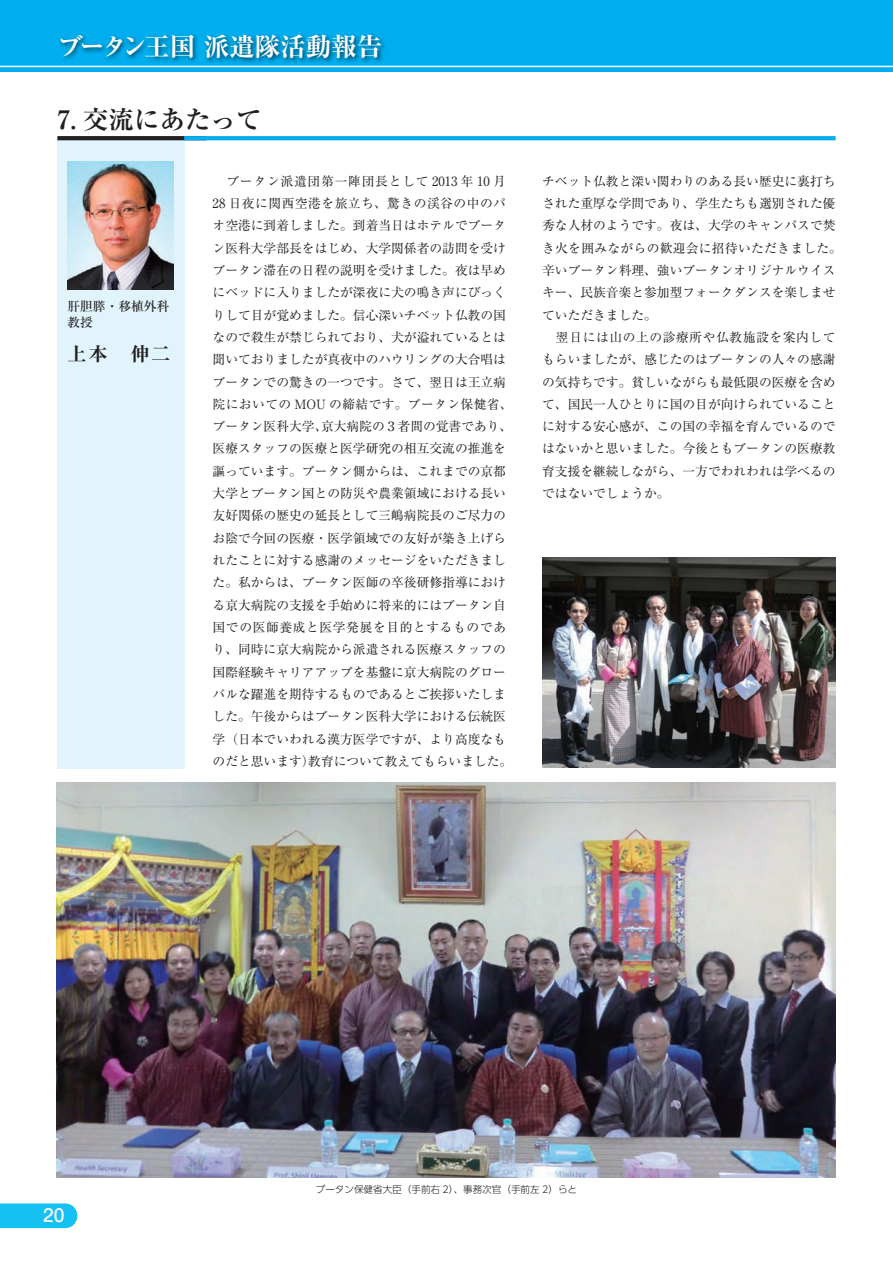
<style>
.page{position:relative;width:893px;height:1263px;background:#fff}
.page>*{position:absolute;margin:0;border:0;box-sizing:border-box;transform-origin:0 0}
.t1{font:700 expanded 25.5px "Ryumin Pr 6";color:#fff}
.t2{font:700 25.5px "Ryumin Pr 6";color:#231f20}
.t3{font:700 expanded 19.2px "Ryumin Pr 6";color:#231f20}
.t4{font:500 16.95px "Shin M Go Pro";color:#fff}
.t5{font:12.75px/22.4px "Ryumin Pr 6 N";color:#231f20;text-align:center}
.t6{font:500 12.75px/15.9px "Ryumin Pr 6";color:#231f20}
.t7{font:300 9.6px "UD Shin Go Pro";color:#231f20}
</style>
<div class="page">
<div style="left:0;top:0;width:892px;height:72px;background:#00aeef"></div>
<hr style="left:0;top:66px;width:893px;height:1px;background:#fff">
<img style="left:59px;top:34px;width:326px;height:29px">
<div style="left:57px;top:137px;width:127px;height:632px;background:#e1f4fc"></div>
<svg style="left:57px;top:136px;width:127px;height:4px"></svg>
<svg style="left:184px;top:136px;width:652px;height:4px;background:#04afef"></svg>
<img style="left:67px;top:162px;width:107px;height:127px">
<img style="left:542px;top:557px;width:294px;height:210px">
<img style="left:57px;top:782px;width:779px;height:396px">
<svg style="left:0;top:1203px;width:77px;height:25px;background:#20c2f2"></svg>
<h1 class="t1" style="left:57px;top:27px;width:326px">ブータン王国 派遣隊活動報告</h1>
<h1 class="t2" style="left:57px;top:99px;width:206px">7. 交流にあたって</h1>
<p class="t6" style="left:67px;top:298px;width:104px">肝胆膵・移植外科教授</p>
<h2 class="t3" style="left:67px;top:338px;width:105px">上本　伸二</h2>
<p class="t5" style="left:213px;top:169px;width:301px">ブータン派遣団第一陣団長として 2013 年 10 月<br>28 日夜に関西空港を旅立ち、驚きの渓谷の中のパオ空港に到着しました。到着当日はホテルでブータン医科大学部長をはじめ、大学関係者の訪問を受けブータン滞在の日程の説明を受けました。夜は早めにベッドに入りましたが深夜に犬の鳴き声にびっくりして目が覚めました。信心深いチベット仏教の国なので殺生が禁じられており、犬が溢れているとは聞いておりましたが真夜中のハウリングの大合唱はブータンでの驚きの一つです。さて、翌日は王立病院においての MOU の締結です。ブータン保健省、ブータン医科大学、京大病院の３者間の覚書であり、医療スタッフの医療と医学研究の相互交流の推進を謳っています。ブータン側からは、これまでの京都大学とブータン国との防災や農業領域における長い友好関係の歴史の延長として三嶋病院長のご尽力のお陰で今回の医療・医学領域での友好が築き上げられたことに対する感謝のメッセージをいただきました。私からは、ブータン医師の卒後研修指導における京大病院の支援を手始めに将来的にはブータン自国での医師養成と医学発展を目的とするものであり、同時に京大病院から派遣される医療スタッフの国際経験キャリアアップを基盤に京大病院のグローバルな躍進を期待するものであるとご挨拶いたしました。午後からはブータン医科大学における伝統医学（日本でいわれる漢方医学ですが、より高度なものだと思います）教育について教えてもらいました。</p>
<p class="t5" style="left:542px;top:169px;width:301px;text-align:left">チベット仏教と深い関わりのある長い歴史に裏打ちされた重厚な学問であり、学生たちも選別された優秀な人材のようです。夜は、大学のキャンパスで焚き火を囲みながらの歓迎会に招待いただきました。辛いブータン料理、強いブータンオリジナルウイスキー、民族音楽と参加型フォークダンスを楽しませていただきました。</p>
<p class="t5" style="left:542px;top:325px;width:295px;text-align:justify;text-indent:14px">翌日には山の上の診療所や仏教施設を案内してもらいましたが、感じたのはブータンの人々の感謝の気持ちです。貧しいながらも最低限の医療を含めて、国民一人ひとりに国の目が向けられていることに対する安心感が、この国の幸福を育んでいるのではないかと思いました。今後ともブータンの医療教育支援を継続しながら、一方でわれわれは学べるのではないでしょうか。</p>
<h3 class="t4" style="left:43px;top:1202px;width:23px">20</h3>
<p class="t7" style="left:316px;top:1181px;width:263px">ブータン保健省大臣（手前右 2）、事務次官（手前左 2）らと</p>
</div>
